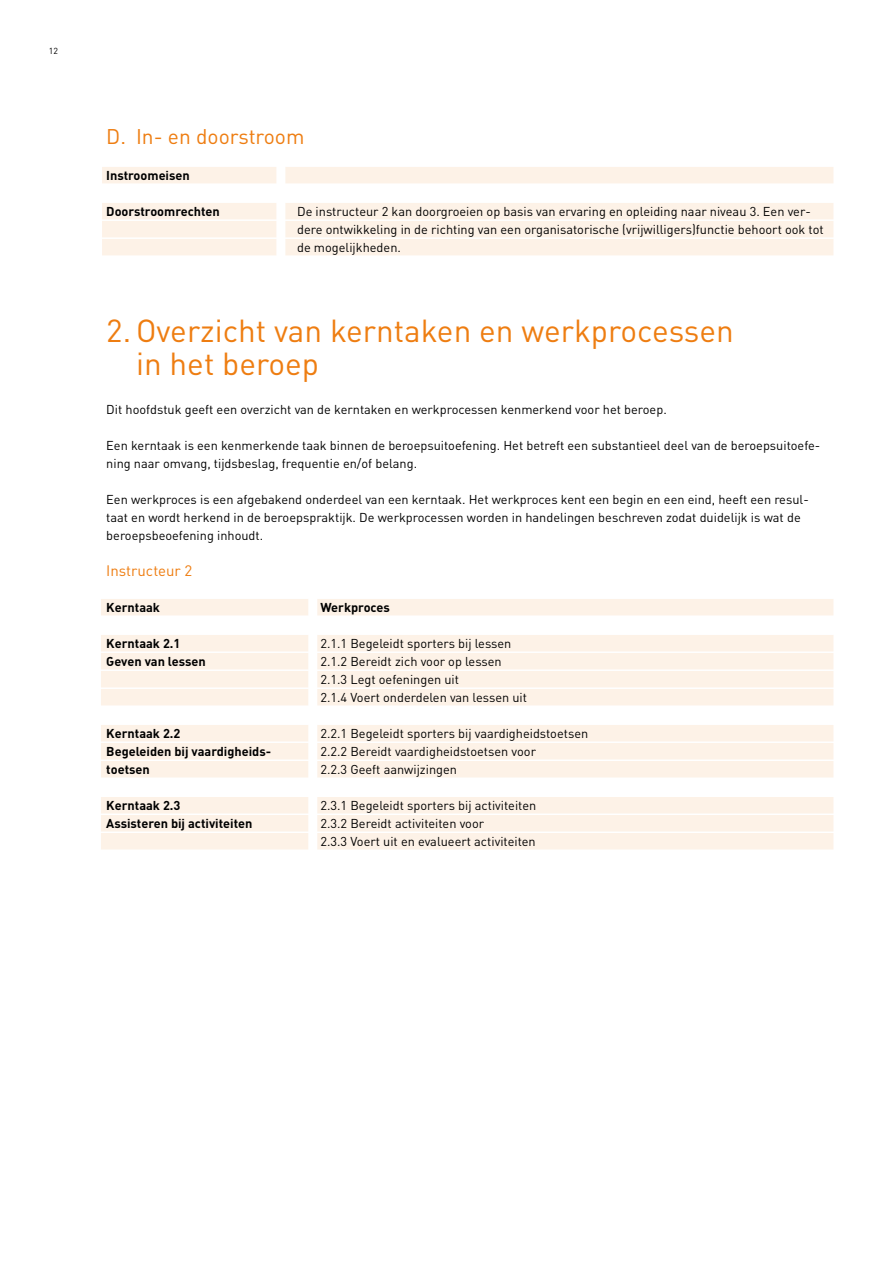
<style>
.page{position:relative;width:893px;height:1263px;background:#fff}
.page>*{position:absolute;margin:0;border:0;box-sizing:border-box;transform-origin:0 0}
.t1{font:31.5px/33px "DIN";color:#ee7d11}
.t2{font:21px "DIN";color:#ee7d11}
.t3{font:15px "DIN";color:#ee7d11}
.t4{font:12.75px/18px "DIN";color:#000}
.t5{font:700 12.75px/18px "DIN";color:#000}
.t6{font:8.7px "DIN";color:#000}
</style>
<div class="page">
<div style="left:102px;top:167px;width:731px;height:16px;background:#fdf2e7"></div>
<div style="left:102px;top:203px;width:731px;height:16px;background:#fdf2e7"></div>
<div style="left:102px;top:221px;width:731px;height:16px;background:#fdf2e7"></div>
<div style="left:102px;top:239px;width:731px;height:16px;background:#fdf2e7"></div>
<div style="left:101px;top:599px;width:732px;height:16px;background:#fdf2e7"></div>
<div style="left:101px;top:635px;width:732px;height:16px;background:#fdf2e7"></div>
<div style="left:101px;top:653px;width:732px;height:16px;background:#fdf2e7"></div>
<div style="left:101px;top:671px;width:732px;height:16px;background:#fdf2e7"></div>
<div style="left:101px;top:689px;width:732px;height:16px;background:#fdf2e7"></div>
<div style="left:101px;top:725px;width:732px;height:16px;background:#fdf2e7"></div>
<div style="left:101px;top:743px;width:732px;height:16px;background:#fdf2e7"></div>
<div style="left:101px;top:761px;width:732px;height:16px;background:#fdf2e7"></div>
<div style="left:101px;top:797px;width:732px;height:16px;background:#fdf2e7"></div>
<div style="left:101px;top:815px;width:732px;height:16px;background:#fdf2e7"></div>
<div style="left:101px;top:833px;width:732px;height:16px;background:#fdf2e7"></div>
<div style="left:276px;top:162px;width:9px;height:119px;background:#fff"></div>
<div style="left:308px;top:594px;width:9px;height:270px;background:#fff"></div>
<p class="t6" style="left:49px;top:45px;width:11px">12</p>
<h2 class="t2" style="left:106px;top:123px;width:200px">D. In- en doorstroom</h2>
<p class="t5" style="left:106px;top:166px;width:85px">Instroomeisen</p>
<p class="t5" style="left:106px;top:202px;width:115px">Doorstroomrechten</p>
<p class="t4" style="left:297px;top:202px;width:528px">De instructeur 2 kan doorgroeien op basis van ervaring en opleiding naar niveau 3. Een ver&shy;dere ontwikkeling in de richting van een organisatorische (vrijwilligers)functie behoort ook tot de mogelijkheden.</p>
<h1 class="t1" style="left:136px;top:314px;width:599px;text-indent:-30px">2.Overzicht van kerntaken en werkprocessen in het beroep</h1>
<p class="t4" style="left:106px;top:400px;width:562px">Dit hoofdstuk geeft een overzicht van de kerntaken en werkprocessen kenmerkend voor het beroep.</p>
<p class="t4" style="left:106px;top:436px;width:715px">Een kerntaak is een kenmerkende taak binnen de beroepsuitoefening. Het betreft een substantieel deel van de beroepsuitoefe&shy;ning naar omvang, tijdsbeslag, frequentie en/of belang.</p>
<p class="t4" style="left:106px;top:490px;width:704px">Een werkproces is een afgebakend onderdeel van een kerntaak. Het werkproces kent een begin en een eind, heeft een resul&shy;taat en wordt herkend in de beroepspraktijk. De werkprocessen worden in handelingen beschreven zodat duidelijk is wat de beroepsbeoefening inhoudt.</p>
<p class="t3" style="left:106px;top:561px;width:88px">Instructeur 2</p>
<p class="t5" style="left:106px;top:598px;width:55px">Kerntaak</p>
<p class="t5" style="left:320px;top:598px;width:71px">Werkproces</p>
<p class="t5" style="left:106px;top:634px;width:101px">Kerntaak 2.1<br>Geven van lessen</p>
<p class="t4" style="left:320px;top:634px;width:208px">2.1.1 Begeleidt sporters bij lessen 2.1.2 Bereidt zich voor op lessen 2.1.3 Legt oefeningen uit<br>2.1.4 Voert onderdelen van lessen uit</p>
<p class="t5" style="left:106px;top:724px;width:166px">Kerntaak 2.2<br>Begeleiden bij vaardigheids&shy;toetsen</p>
<p class="t5" style="left:106px;top:796px;width:148px">Kerntaak 2.3<br>Assisteren bij activiteiten</p>
<p class="t4" style="left:320px;top:796px;width:217px">2.3.1 Begeleidt sporters bij activiteiten<br>2.3.2 Bereidt activiteiten voor<br>2.3.3 Voert uit en evalueert activiteiten</p>
<p class="t4" style="left:320px;top:724px;width:269px">2.2.1 Begeleidt sporters bij vaardigheidstoetsen<br>2.2.2 Bereidt vaardigheidstoetsen voor<br>2.2.3 Geeft aanwijzingen</p>
</div>
